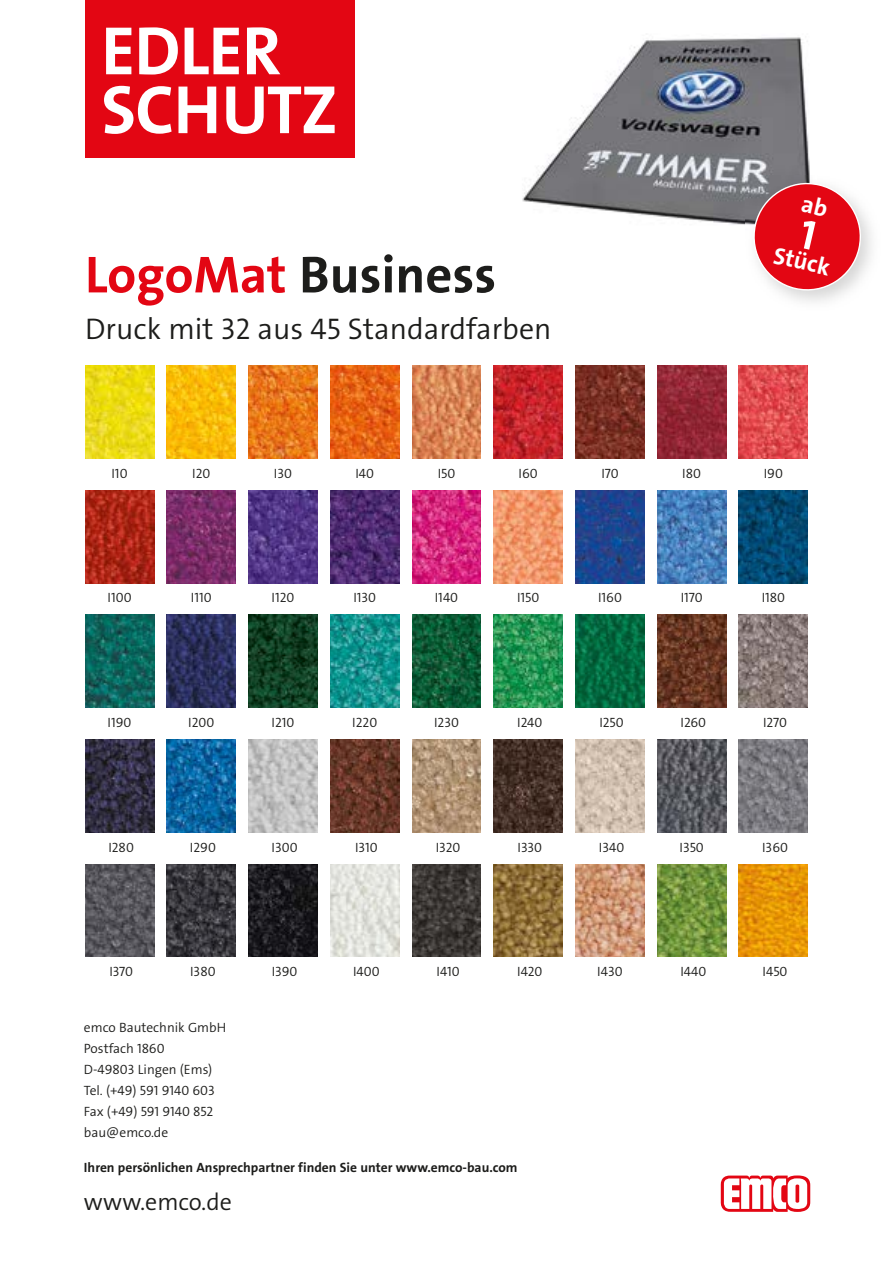
<style>
.page{position:relative;width:893px;height:1263px;background:#fff}
.page>*{position:absolute;margin:0;border:0;box-sizing:border-box;transform-origin:0 0}
.t1{font:700 69px/58.9px "The Sans Os F";letter-spacing:-.01em;color:#fff}
.t2{font:700 52.5px "The Sans Os F";color:#1d1d1b}
.t3{font:300 30px "The Sans Os F";color:#1d1d1b}
.t4{font:300 24px "The Sans Os F";color:#1d1d1b}
.t5{font:700 24px "The Sans Os F";color:#fff}
.t6{font:300 13.5px/21px "The Sans Os F";color:#1d1d1b}
.t7{font:700 13.5px "The Sans Os F";color:#1d1d1b}
.s1{color:#e30613}
</style>
<div class="page">
<svg style="left:721px;top:1175px;width:89px;height:37px"></svg>
<div style="left:85px;top:0;width:270px;height:157px;background:#e30613"></div>
<img style="left:522px;top:37px;width:288px;height:188px">
<img style="left:745px;top:175px;width:67px;height:55px">
<img style="left:85px;top:366px;width:69px;height:92px">
<img style="left:167px;top:366px;width:69px;height:92px">
<img style="left:249px;top:366px;width:68px;height:92px">
<img style="left:330px;top:366px;width:69px;height:92px">
<img style="left:412px;top:366px;width:69px;height:92px">
<img style="left:494px;top:366px;width:69px;height:92px">
<img style="left:575px;top:366px;width:69px;height:92px">
<img style="left:657px;top:366px;width:69px;height:92px">
<img style="left:739px;top:366px;width:69px;height:92px">
<img style="left:85px;top:490px;width:69px;height:93px">
<img style="left:167px;top:490px;width:69px;height:93px">
<img style="left:249px;top:490px;width:68px;height:93px">
<img style="left:330px;top:490px;width:69px;height:93px">
<img style="left:412px;top:490px;width:69px;height:93px">
<img style="left:494px;top:490px;width:69px;height:93px">
<img style="left:575px;top:490px;width:69px;height:93px">
<img style="left:657px;top:490px;width:69px;height:93px">
<img style="left:739px;top:490px;width:69px;height:93px">
<img style="left:85px;top:615px;width:69px;height:93px">
<img style="left:167px;top:615px;width:69px;height:93px">
<img style="left:249px;top:615px;width:68px;height:93px">
<img style="left:330px;top:615px;width:69px;height:93px">
<img style="left:412px;top:615px;width:69px;height:93px">
<img style="left:494px;top:615px;width:69px;height:93px">
<img style="left:575px;top:615px;width:69px;height:93px">
<img style="left:657px;top:615px;width:69px;height:93px">
<img style="left:739px;top:615px;width:69px;height:93px">
<img style="left:85px;top:739px;width:69px;height:93px">
<img style="left:167px;top:739px;width:69px;height:93px">
<img style="left:249px;top:739px;width:68px;height:93px">
<img style="left:330px;top:739px;width:69px;height:93px">
<img style="left:412px;top:739px;width:69px;height:93px">
<img style="left:494px;top:739px;width:69px;height:93px">
<img style="left:575px;top:739px;width:69px;height:93px">
<img style="left:657px;top:739px;width:69px;height:93px">
<img style="left:739px;top:739px;width:69px;height:93px">
<img style="left:85px;top:864px;width:69px;height:93px">
<img style="left:167px;top:864px;width:69px;height:93px">
<img style="left:249px;top:864px;width:68px;height:93px">
<img style="left:330px;top:864px;width:69px;height:93px">
<img style="left:412px;top:864px;width:69px;height:93px">
<img style="left:494px;top:864px;width:69px;height:93px">
<img style="left:575px;top:864px;width:69px;height:93px">
<img style="left:657px;top:864px;width:69px;height:93px">
<img style="left:739px;top:864px;width:69px;height:93px">
<svg style="left:748px;top:178px;width:118px;height:118px"></svg>
<h1 class="t1" style="left:101px;top:22px;width:238px">EDLER<br>SCHUTZ</h1>
<h2 class="t2" style="left:85px;top:241px;width:413px"><span class="s1">LogoMat</span> Business</h2>
<h3 class="t3" style="left:85px;top:310px;width:468px">Druck mit 32 aus 45 Standardfarben</h3>
<h3 class="t5" style="left:777px;top:240px;width:59px;rotate:13deg">Stück</h3>
<p class="t6" style="left:111px;top:463px;width:18px">I10</p>
<p class="t6" style="left:192px;top:463px;width:20px">I20</p>
<p class="t6" style="left:274px;top:463px;width:20px">I30</p>
<p class="t6" style="left:355px;top:463px;width:20px">I40</p>
<p class="t6" style="left:438px;top:463px;width:19px">I50</p>
<p class="t6" style="left:519px;top:463px;width:21px">I60</p>
<p class="t6" style="left:601px;top:463px;width:19px">I70</p>
<p class="t6" style="left:682px;top:463px;width:20px">I80</p>
<p class="t6" style="left:764px;top:463px;width:21px">I90</p>
<p class="t6" style="left:108px;top:587px;width:26px">I100</p>
<p class="t6" style="left:191px;top:587px;width:22px">I110</p>
<p class="t6" style="left:272px;top:587px;width:24px">I120</p>
<p class="t6" style="left:353px;top:587px;width:24px">I130</p>
<p class="t6" style="left:435px;top:587px;width:25px">I140</p>
<p class="t6" style="left:517px;top:587px;width:24px">I150</p>
<p class="t6" style="left:598px;top:587px;width:25px">I160</p>
<p class="t6" style="left:681px;top:587px;width:23px">I170</p>
<p class="t6" style="left:762px;top:587px;width:25px">I180</p>
<p class="t6" style="left:108px;top:712px;width:25px">I190</p>
<p class="t6" style="left:188px;top:712px;width:28px">I200</p>
<p class="t6" style="left:272px;top:712px;width:24px">I210</p>
<p class="t6" style="left:352px;top:712px;width:26px">I220</p>
<p class="t6" style="left:434px;top:712px;width:26px">I230</p>
<p class="t6" style="left:517px;top:712px;width:27px">I240</p>
<p class="t6" style="left:599px;top:712px;width:26px">I250</p>
<p class="t6" style="left:680px;top:712px;width:27px">I260</p>
<p class="t6" style="left:763px;top:712px;width:25px">I270</p>
<p class="t6" style="left:108px;top:836px;width:27px">I280</p>
<p class="t6" style="left:190px;top:836px;width:28px">I290</p>
<p class="t6" style="left:272px;top:836px;width:28px">I300</p>
<p class="t6" style="left:355px;top:836px;width:24px">I310</p>
<p class="t6" style="left:436px;top:836px;width:26px">I320</p>
<p class="t6" style="left:518px;top:836px;width:26px">I330</p>
<p class="t6" style="left:599px;top:836px;width:27px">I340</p>
<p class="t6" style="left:679px;top:836px;width:26px">I350</p>
<p class="t6" style="left:762px;top:836px;width:27px">I360</p>
<p class="t6" style="left:109px;top:961px;width:25px">I370</p>
<p class="t6" style="left:190px;top:961px;width:27px">I380</p>
<p class="t6" style="left:272px;top:961px;width:27px">I390</p>
<p class="t6" style="left:353px;top:961px;width:28px">I400</p>
<p class="t6" style="left:436px;top:961px;width:25px">I410</p>
<p class="t6" style="left:517px;top:961px;width:27px">I420</p>
<p class="t6" style="left:597px;top:961px;width:27px">I430</p>
<p class="t6" style="left:680px;top:961px;width:27px">I440</p>
<p class="t6" style="left:763px;top:961px;width:26px">I450</p>
<p class="t6" style="left:84px;top:1017px;width:144px">emco Bautechnik GmbH<br>Postfach 1860<br>D-49803 Lingen (Ems)<br>Tel. (+49) 591 9140 603<br>Fax (+49) 591 9140 852 bau@emco.de</p>
<p class="t7" style="left:84px;top:1158px;width:435px">Ihren persönlichen Ansprechpartner finden Sie unter www.emco-bau.com</p>
<h3 class="t4" style="left:84px;top:1187px;width:149px">www.emco.de</h3>
</div>
